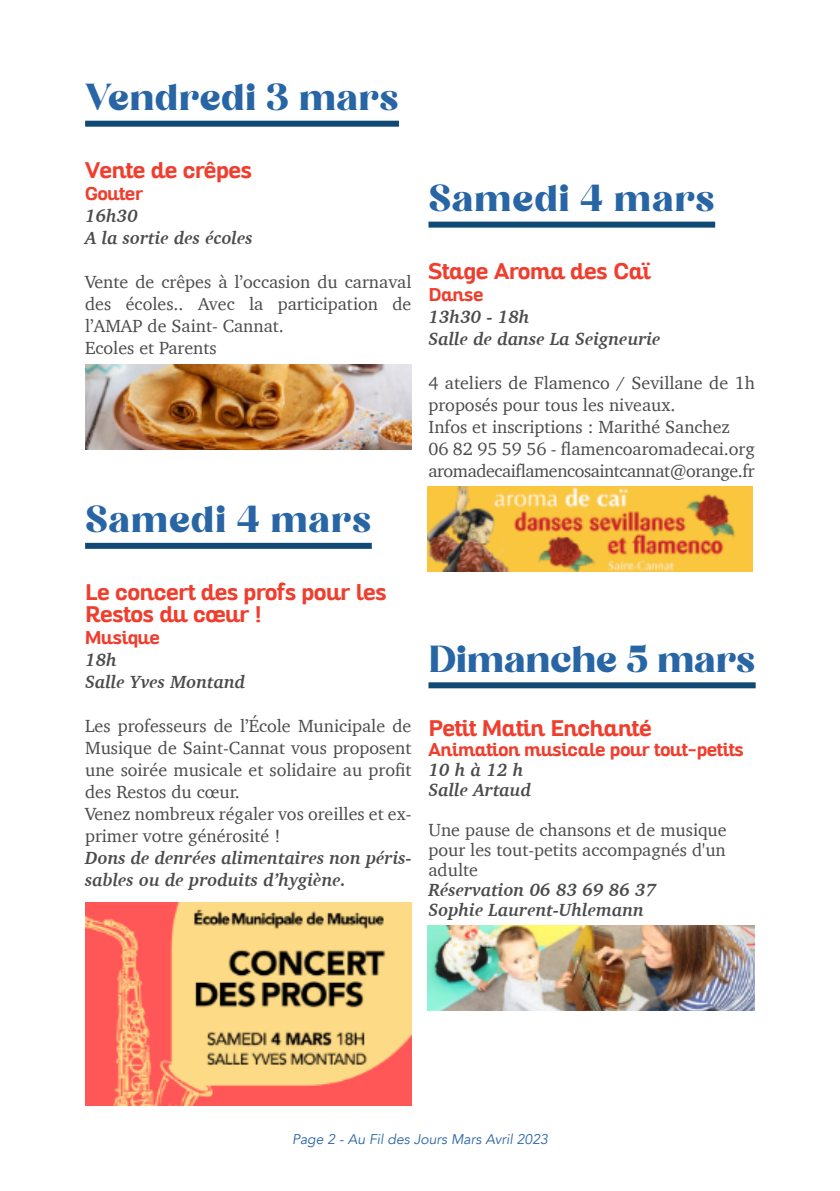
<style>
.page{position:relative;width:840px;height:1191px;background:#fff}
.page>*{position:absolute;margin:0;border:0;box-sizing:border-box;transform-origin:0 0}
.t1{font:36px "Begika";letter-spacing:-.01em;color:#2865a5}
.t2{font:700 22px/22px "Altair";color:#ef3e2e}
.t3{font:18px/22px "Charter";color:#4a4b4c}
.t4{font:italic 700 18px/22px "Charter";color:#4a4b4c}
.t5{font:700 18px "Altair";color:#ef3e2e}
.t6{font:italic 14px "Avenir";color:#2964a5}
</style>
<div class="page">
<img style="left:85px;top:365px;width:326px;height:85px">
<img style="left:427px;top:925px;width:327px;height:85px">
<img style="left:427px;top:486px;width:325px;height:86px">
<div style="left:85px;top:121px;width:314px;height:6px;background:#104974"></div>
<div style="left:85px;top:543px;width:286px;height:6px;background:#104974"></div>
<div style="left:428px;top:222px;width:286px;height:6px;background:#104974"></div>
<div style="left:428px;top:682px;width:327px;height:6px;background:#104974"></div>
<img style="left:85px;top:902px;width:326px;height:204px">
<h1 class="t1" style="left:85px;top:83px;width:315px">Vendredi 3 mars</h1>
<p class="t2" style="left:85px;top:161px;width:168px">Vente de crêpes</p>
<p class="t5" style="left:85px;top:187px;width:60px">Gouter</p>
<p class="t4" style="left:85px;top:204px;width:169px">16h30<br>A la sortie des écoles</p>
<p class="t3" style="left:85px;top:270px;width:327px">Vente de crêpes à l’occasion du carnaval des écoles.. Avec la participation de l’AMAP de Saint- Cannat.<br>Ecoles et Parents</p>
<h1 class="t1" style="left:85px;top:505px;width:288px">Samedi 4 mars</h1>
<h1 class="t1" style="left:428px;top:184px;width:288px">Samedi 4 mars</h1>
<p class="t2" style="left:428px;top:262px;width:223px">Stage Aroma des Caï</p>
<p class="t5" style="left:428px;top:288px;width:56px">Danse</p>
<p class="t4" style="left:428px;top:305px;width:233px">13h30 - 18h<br>Salle de danse La Seigneurie</p>
<p class="t3" style="left:428px;top:371px;width:327px">4 ateliers de Flamenco / Sevillane de 1h proposés pour tous les niveaux.<br>Infos et inscriptions : Marithé Sanchez<br>06 82 95 59 56 - flamencoaromadecai.org aromadecaiflamencosaintcannat@orange.fr</p>
<p class="t2" style="left:85px;top:583px;width:303px">Le concert des profs pour les<br>Restos du cœur !</p>
<p class="t5" style="left:85px;top:631px;width:76px">Musique</p>
<p class="t4" style="left:85px;top:648px;width:162px">18h<br>Salle Yves Montand</p>
<p class="t3" style="left:85px;top:714px;width:327px">Les professeurs de l’École Municipale de Musique de Saint-Cannat vous proposent une soirée musicale et solidaire au profit des Restos du cœur.<br>Venez nombreux régaler vos oreilles et ex&shy;primer votre générosité !</p>
<p class="t4" style="left:85px;top:846px;width:327px">Dons de denrées alimentaires non péris&shy;sables ou de produits d’hygiène.</p>
<h1 class="t1" style="left:428px;top:645px;width:328px">Dimanche 5 mars</h1>
<p class="t2" style="left:428px;top:719px;width:224px">Petit Matin Enchanté</p>
<p class="t5" style="left:428px;top:742px;width:316px">Animation musicale pour tout-petits</p>
<p class="t4" style="left:428px;top:759px;width:104px;line-height:20px">10hà12h<br>Salle Artaud</p>
<p class="t3" style="left:428px;top:819px;width:299px;line-height:20px;text-align:justify">Une pause de chansons et de musique pour les tout-petits accompagnés d'un adulte</p>
<p class="t4" style="left:428px;top:879px;width:229px;line-height:20px">Réservation 06 83 69 86 37<br>Sophie Laurent-Uhlemann</p>
<p class="t6" style="left:292px;top:1129px;width:257px">Page 2 - Au Fil des Jours Mars Avril 2023</p>
</div>
